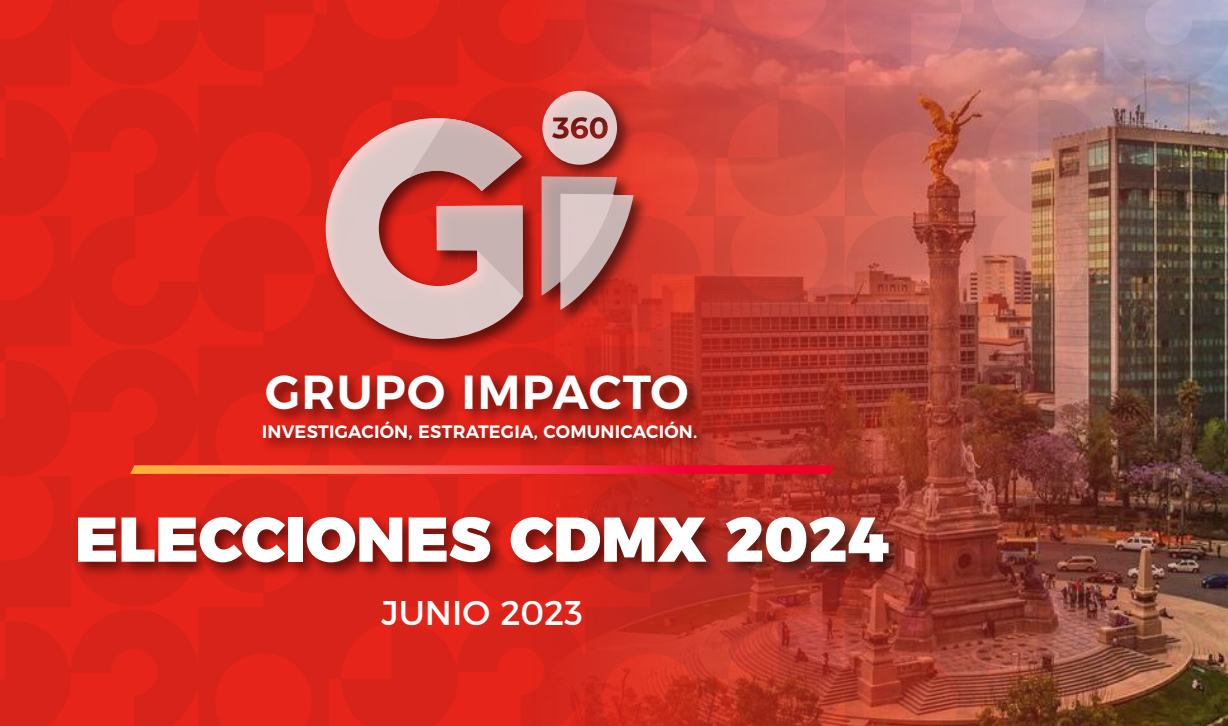
<style>
.page{position:relative;width:1228px;height:726px;background:#fff}
.page>*{position:absolute;margin:0;border:0;box-sizing:border-box;transform-origin:0 0}
.t1{font:900 63.1px "Montserrat";color:#fff}
.t2{font:600 47.7px "Montserrat";letter-spacing:.025em;color:#fff}
.t3{font:34.3px "Montserrat";color:#fff}
.t4{font:600 17.9px "Montserrat";letter-spacing:.01em;color:#fff}
</style>
<div class="page">
<img style="left:0;top:0;width:1228px;height:726px">
<h2 class="t2" style="left:265px;top:353px;width:425px">GRUPO IMPACTO</h2>
<p class="t4" style="left:262px;top:417px;width:437px">INVESTIGACIÓN, ESTRATEGIA, COMUNICACIÓN.</p>
<h1 class="t1" style="left:75px;top:486px;width:816px">ELECCIONES CDMX 2024</h1>
<h3 class="t3" style="left:382px;top:586px;width:203px">JUNIO 2023</h3>
</div>
